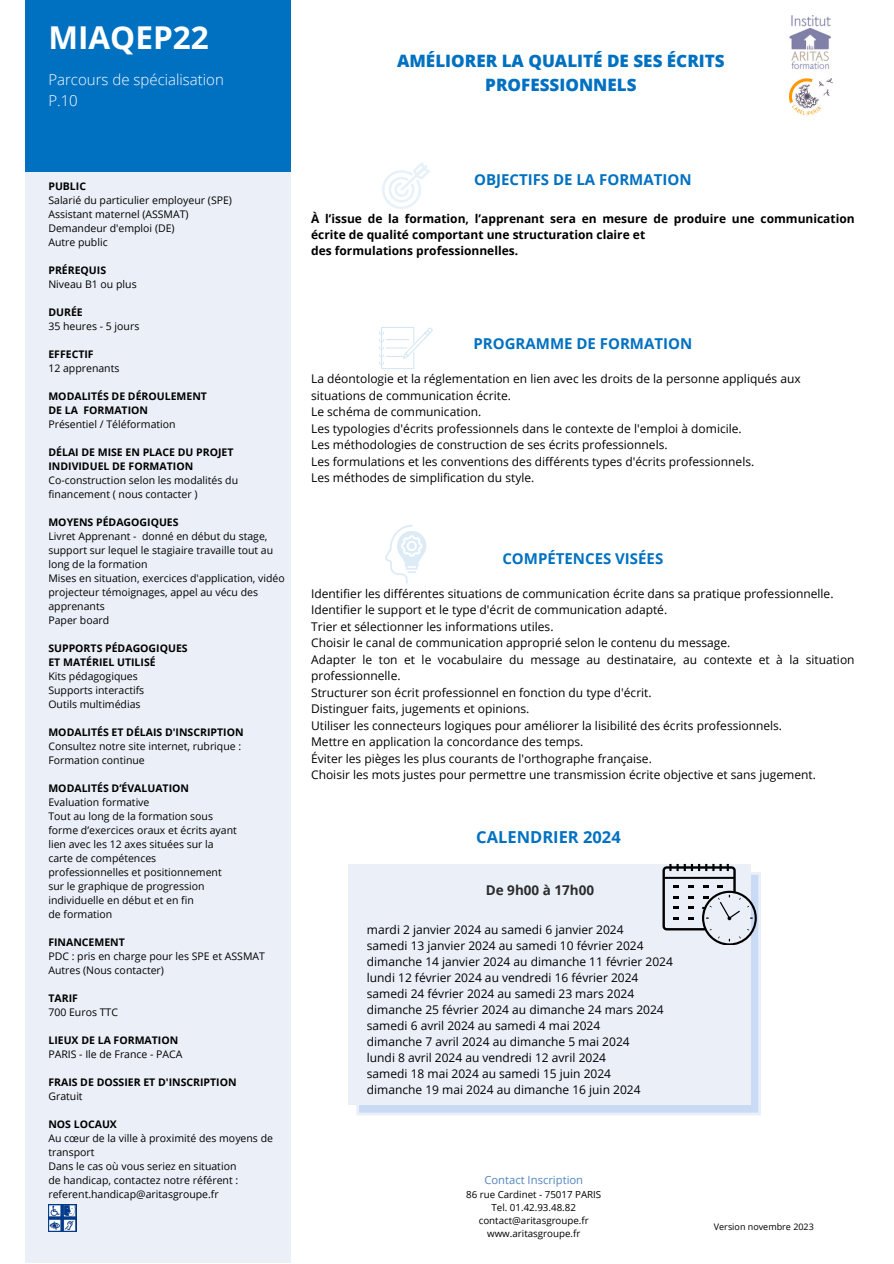
<style>
.page{position:relative;width:894px;height:1264px;background:#fff}
.page>*{position:absolute;margin:0;border:0;box-sizing:border-box;transform-origin:0 0}
.t1{font:700 31.5px "Open Sans";color:#fff}
.t2{font:800 17.1px "Open Sans";color:#0071c1}
.t3{font:700 16.5px "Open Sans";color:#0071c1}
.t4{font:700 15px "Open Sans";color:#0071c1}
.t5{font:300 15px/20.7px "Open Sans";color:#fff}
.t6{font:700 13.5px "Open Sans";color:#2c2c2c}
.t7{font:12px/16.5px "Open Sans";color:#000}
.t8{font:700 12px/16px "Open Sans";color:#000}
.t9{font:11.25px "Open Sans";color:#5285c0}
.t10{font:10.5px/14px "Open Sans";color:#000}
.t11{font:700 10.5px/14px "Open Sans";color:#000}
.t12{font:9.75px "Open Sans";color:#000}
.t13{font:9px "Open Sans";color:#000}
</style>
<div class="page">
<div style="left:25px;top:111px;width:266px;height:1152px;background:#ebf0f8"></div>
<div style="left:25px;top:0;width:266px;height:171px;background:#0071c1"></div>
<svg style="left:382px;top:162px;width:47px;height:47px"></svg>
<svg style="left:385px;top:525px;width:41px;height:58px"></svg>
<svg style="left:379px;top:327px;width:53px;height:42px"></svg>
<img style="left:48px;top:1204px;width:28px;height:27px">
<svg style="left:356px;top:872px;width:404px;height:243px;fill:#c9dbf4"></svg>
<div style="left:348px;top:864px;width:402px;height:240px;background:#eaeff8"></div>
<svg style="left:662px;top:864px;width:94px;height:81px"></svg>
<img style="left:789px;top:15px;width:42px;height:55px">
<img style="left:789px;top:78px;width:42px;height:37px">
<p class="t1" style="left:48px;top:16px;width:162px">MIAQEP22</p>
<p class="t5" style="left:48px;top:69px;width:177px">Parcours de spécialisation<br>P.10</p>
<p class="t2" style="left:397px;top:49px;width:329px">AMÉLIORER LA QUALITÉ DE SES ÉCRITS</p>
<p class="t2" style="left:485px;top:73px;width:153px">PROFESSIONNELS</p>
<p class="t11" style="left:48px;top:178px;width:39px">PUBLIC</p>
<p class="t10" style="left:48px;top:192px;width:185px">Salarié du particulier employeur (SPE)</p>
<p class="t10" style="left:48px;top:206px;width:142px">Assistant maternel (ASSMAT)</p>
<p class="t10" style="left:48px;top:220px;width:128px">Demandeur d'emploi (DE)</p>
<p class="t10" style="left:48px;top:234px;width:61px">Autre public</p>
<p class="t11" style="left:48px;top:262px;width:59px">PRÉREQUIS</p>
<p class="t10" style="left:48px;top:276px;width:90px">Niveau B1 ou plus</p>
<p class="t11" style="left:48px;top:304px;width:36px">DURÉE</p>
<p class="t10" style="left:48px;top:318px;width:92px">35 heures - 5 jours</p>
<p class="t11" style="left:48px;top:346px;width:47px">EFFECTIF</p>
<p class="t10" style="left:48px;top:360px;width:73px">12 apprenants</p>
<p class="t11" style="left:48px;top:388px;width:160px">MODALITÉS DE DÉROULEMENT</p>
<p class="t11" style="left:48px;top:402px;width:101px">DE LA FORMATION</p>
<p class="t10" style="left:48px;top:416px;width:129px">Présentiel / Téléformation</p>
<p class="t11" style="left:48px;top:444px;width:186px">DÉLAI DE MISE EN PLACE DU PROJET<br>INDIVIDUEL DE FORMATION</p>
<p class="t10" style="left:48px;top:472px;width:191px">Co-construction selon les modalités du financement ( nous contacter )</p>
<p class="t11" style="left:48px;top:514px;width:132px">MOYENS PÉDAGOGIQUES</p>
<p class="t10" style="left:48px;top:528px;width:226px">Livret Apprenant - donné en début du stage, support sur lequel le stagiaire travaille tout au long de la formation</p>
<p class="t10" style="left:48px;top:570px;width:238px">Mises en situation, exercices d'application, vidéo projecteur témoignages, appel au vécu des apprenants</p>
<p class="t10" style="left:48px;top:612px;width:62px">Paper board</p>
<p class="t11" style="left:48px;top:640px;width:141px">SUPPORTS PÉDAGOGIQUES</p>
<p class="t11" style="left:48px;top:654px;width:109px">ET MATÉRIEL UTILISÉ</p>
<p class="t10" style="left:48px;top:668px;width:91px">Kits pédagogiques</p>
<p class="t10" style="left:48px;top:682px;width:97px">Supports interactifs</p>
<p class="t10" style="left:48px;top:696px;width:94px">Outils multimédias</p>
<p class="t11" style="left:48px;top:724px;width:196px">MODALITÉS ET DÉLAIS D'INSCRIPTION</p>
<p class="t10" style="left:48px;top:738px;width:194px">Consultez notre site internet, rubrique :<br>Formation continue</p>
<p class="t11" style="left:48px;top:780px;width:142px">MODALITÉS D’ÉVALUATION</p>
<p class="t10" style="left:48px;top:794px;width:102px">Evaluation formative</p>
<p class="t10" style="left:48px;top:808px;width:166px">Tout au long de la formation sous</p>
<p class="t10" style="left:48px;top:822px;width:190px">forme d’exercices oraux et écrits ayant</p>
<p class="t10" style="left:48px;top:836px;width:167px">lien avec les 12 axes situées sur la</p>
<p class="t10" style="left:48px;top:850px;width:109px">carte de compétences</p>
<p class="t10" style="left:48px;top:864px;width:175px">professionnelles et positionnement</p>
<p class="t10" style="left:48px;top:878px;width:157px">sur le graphique de progression</p>
<p class="t10" style="left:48px;top:892px;width:147px">individuelle en début et en fin</p>
<p class="t10" style="left:48px;top:906px;width:65px">de formation</p>
<p class="t11" style="left:48px;top:934px;width:78px">FINANCEMENT</p>
<p class="t10" style="left:48px;top:948px;width:218px">PDC : pris en charge pour les SPE et ASSMAT</p>
<p class="t10" style="left:48px;top:962px;width:117px">Autres (Nous contacter)</p>
<p class="t11" style="left:48px;top:990px;width:31px">TARIF</p>
<p class="t10" style="left:48px;top:1004px;width:71px">700 Euros TTC</p>
<p class="t11" style="left:48px;top:1032px;width:131px">LIEUX DE LA FORMATION</p>
<p class="t10" style="left:48px;top:1046px;width:136px">PARIS - Ile de France - PACA</p>
<p class="t11" style="left:48px;top:1074px;width:190px">FRAIS DE DOSSIER ET D'INSCRIPTION</p>
<p class="t10" style="left:48px;top:1088px;width:36px">Gratuit</p>
<p class="t11" style="left:48px;top:1116px;width:70px">NOS LOCAUX</p>
<p class="t10" style="left:48px;top:1130px;width:226px">Au cœur de la ville à proximité des moyens de transport</p>
<p class="t10" style="left:48px;top:1158px;width:189px">Dans le cas où vous seriez en situation</p>
<p class="t10" style="left:48px;top:1172px;width:191px">de handicap, contactez notre référent : referent.handicap@aritasgroupe.fr</p>
<p class="t4" style="left:474px;top:169px;width:219px">OBJECTIFS DE LA FORMATION</p>
<p class="t8" style="left:311px;top:210px;width:545px">À l’issue de la formation, l’apprenant sera en mesure de produire une communication écrite de qualité comportant une structuration claire et</p>
<p class="t8" style="left:311px;top:242px;width:208px">des formulations professionnelles.</p>
<p class="t4" style="left:473px;top:333px;width:220px">PROGRAMME DE FORMATION</p>
<p class="t7" style="left:311px;top:370px;width:491px">La déontologie et la réglementation en lien avec les droits de la personne appliqués aux situations de communication écrite.</p>
<p class="t7" style="left:311px;top:403px;width:172px">Le schéma de communication.</p>
<p class="t7" style="left:311px;top:419px;width:432px">Les typologies d'écrits professionnels dans le contexte de l'emploi à domicile.</p>
<p class="t7" style="left:311px;top:436px;width:358px">Les méthodologies de construction de ses écrits professionnels.</p>
<p class="t7" style="left:311px;top:452px;width:444px">Les formulations et les conventions des différents types d'écrits professionnels.</p>
<p class="t7" style="left:311px;top:469px;width:225px">Les méthodes de simplification du style.</p>
<p class="t4" style="left:502px;top:548px;width:162px">COMPÉTENCES VISÉES</p>
<p class="t7" style="left:311px;top:585px;width:523px">Identifier les différentes situations de communication écrite dans sa pratique professionnelle.</p>
<p class="t7" style="left:311px;top:601px;width:357px">Identifier le support et le type d'écrit de communication adapté.</p>
<p class="t7" style="left:311px;top:618px;width:244px">Trier et sélectionner les informations utiles.</p>
<p class="t7" style="left:311px;top:634px;width:420px">Choisir le canal de communication approprié selon le contenu du message.</p>
<p class="t7" style="left:311px;top:651px;width:545px">Adapter le ton et le vocabulaire du message au destinataire, au contexte et à la situation professionnelle.</p>
<p class="t7" style="left:311px;top:684px;width:342px">Structurer son écrit professionnel en fonction du type d'écrit.</p>
<p class="t7" style="left:311px;top:700px;width:220px">Distinguer faits, jugements et opinions.</p>
<p class="t7" style="left:311px;top:717px;width:472px">Utiliser les connecteurs logiques pour améliorer la lisibilité des écrits professionnels.</p>
<p class="t7" style="left:311px;top:733px;width:273px">Mettre en application la concordance des temps.</p>
<p class="t7" style="left:311px;top:750px;width:342px">Éviter les pièges les plus courants de l'orthographe française.</p>
<p class="t7" style="left:311px;top:766px;width:506px">Choisir les mots justes pour permettre une transmission écrite objective et sans jugement.</p>
<p class="t3" style="left:476px;top:825px;width:146px">CALENDRIER 2024</p>
<p class="t6" style="left:485px;top:880px;width:110px">De 9h00 à 17h00</p>
<p class="t7" style="left:367px;top:920px;width:258px">mardi 2 janvier 2024 au samedi 6 janvier 2024</p>
<p class="t7" style="left:367px;top:936px;width:278px">samedi 13 janvier 2024 au samedi 10 février 2024</p>
<p class="t7" style="left:367px;top:952px;width:307px">dimanche 14 janvier 2024 au dimanche 11 février 2024</p>
<p class="t7" style="left:367px;top:968px;width:273px">lundi 12 février 2024 au vendredi 16 février 2024</p>
<p class="t7" style="left:367px;top:984px;width:269px">samedi 24 février 2024 au samedi 23 mars 2024</p>
<p class="t7" style="left:367px;top:1000px;width:298px">dimanche 25 février 2024 au dimanche 24 mars 2024</p>
<p class="t7" style="left:367px;top:1016px;width:235px">samedi 6 avril 2024 au samedi 4 mai 2024</p>
<p class="t7" style="left:367px;top:1032px;width:264px">dimanche 7 avril 2024 au dimanche 5 mai 2024</p>
<p class="t7" style="left:367px;top:1048px;width:241px">lundi 8 avril 2024 au vendredi 12 avril 2024</p>
<p class="t7" style="left:367px;top:1064px;width:246px">samedi 18 mai 2024 au samedi 15 juin 2024</p>
<p class="t7" style="left:367px;top:1080px;width:275px">dimanche 19 mai 2024 au dimanche 16 juin 2024</p>
<p class="t9" style="left:484px;top:1172px;width:100px">Contact Inscription</p>
<p class="t12" style="left:466px;top:1187px;width:137px">86 rue Cardinet - 75017 PARIS</p>
<p class="t12" style="left:491px;top:1200px;width:86px">Tel. 01.42.93.48.82</p>
<p class="t12" style="left:478px;top:1213px;width:112px">contact@aritasgroupe.fr</p>
<p class="t12" style="left:487px;top:1226px;width:95px">www.aritasgroupe.fr</p>
<p class="t13" style="left:713px;top:1219px;width:101px">Version novembre 2023</p>
</div>
